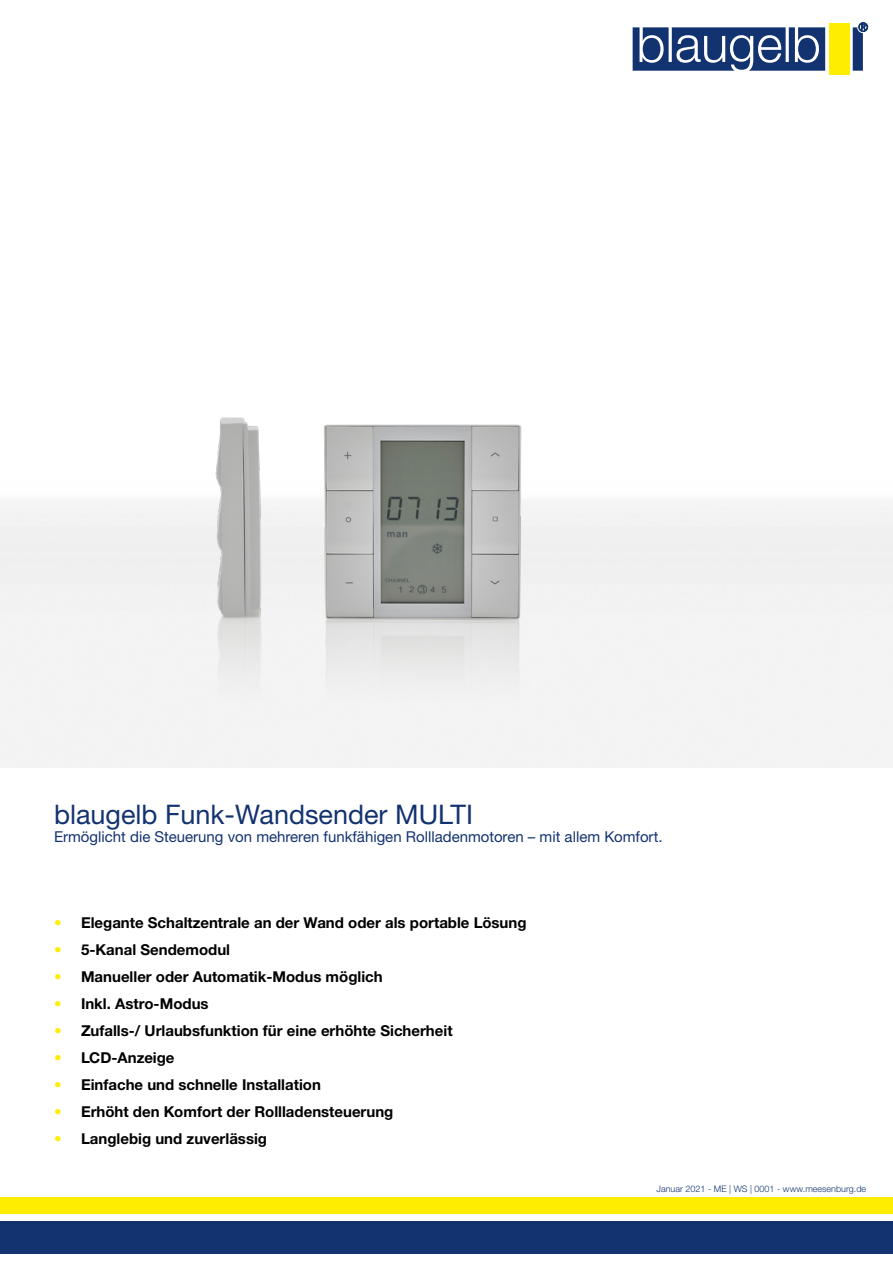
<style>
.page{position:relative;width:893px;height:1263px;background:#fff}
.page>*{position:absolute;margin:0;border:0;box-sizing:border-box;transform-origin:0 0}
.t1{font:27px "Helvetica Neue World 55 Roman";color:#133370}
.t2{font:700 15px "Helvetica Neue World 75";color:#000}
.t3{font:15px "Helvetica Neue World 55 Roman";color:#133370}
.t4{font:9px "Helvetica Neue World 45 Lt";color:#133370}
.s1{color:#ffed00}
</style>
<div class="page">
<div style="left:0;top:1222px;width:893px;height:32px;background:#133370"></div>
<div style="left:0;top:1197px;width:893px;height:17px;background:#ffed00"></div>
<svg style="left:633px;top:22px;width:235px;height:49px"></svg>
<div style="left:829px;top:23px;width:20px;height:51px;background:#ffed00"></div>
<img style="left:166px;top:417px;width:408px;height:327px">
<h1 class="t1" style="left:54px;top:798px;width:421px">blaugelb Funk-Wandsender MULTI</h1>
<p class="t3" style="left:54px;top:828px;width:610px">Ermöglicht die Steuerung von mehreren funkfähigen Rollladenmotoren – mit allem Komfort.</p>
<p class="t2" style="left:54px;top:914px;width:474px"><span class="s1">•</span> Elegante Schaltzentrale an der Wand oder als portable Lösung</p>
<p class="t2" style="left:54px;top:941px;width:178px"><span class="s1">•</span> 5-Kanal Sendemodul</p>
<p class="t2" style="left:54px;top:968px;width:330px"><span class="s1">•</span> Manueller oder Automatik-Modus möglich</p>
<p class="t2" style="left:54px;top:995px;width:156px"><span class="s1">•</span> Inkl. Astro-Modus</p>
<p class="t2" style="left:54px;top:1022px;width:400px"><span class="s1">•</span> Zufalls-/ Urlaubsfunktion für eine erhöhte Sicherheit</p>
<p class="t2" style="left:54px;top:1049px;width:122px"><span class="s1">•</span> LCD-Anzeige</p>
<p class="t2" style="left:54px;top:1076px;width:268px"><span class="s1">•</span> Einfache und schnelle Installation</p>
<p class="t2" style="left:54px;top:1103px;width:341px"><span class="s1">•</span> Erhöht den Komfort der Rollladensteuerung</p>
<p class="t2" style="left:54px;top:1130px;width:215px"><span class="s1">•</span> Langlebig und zuverlässig</p>
<p class="t4" style="left:657px;top:1183px;width:211px">Januar 2021 - ME | WS | 0001 - www.meesenburg.de</p>
</div>
